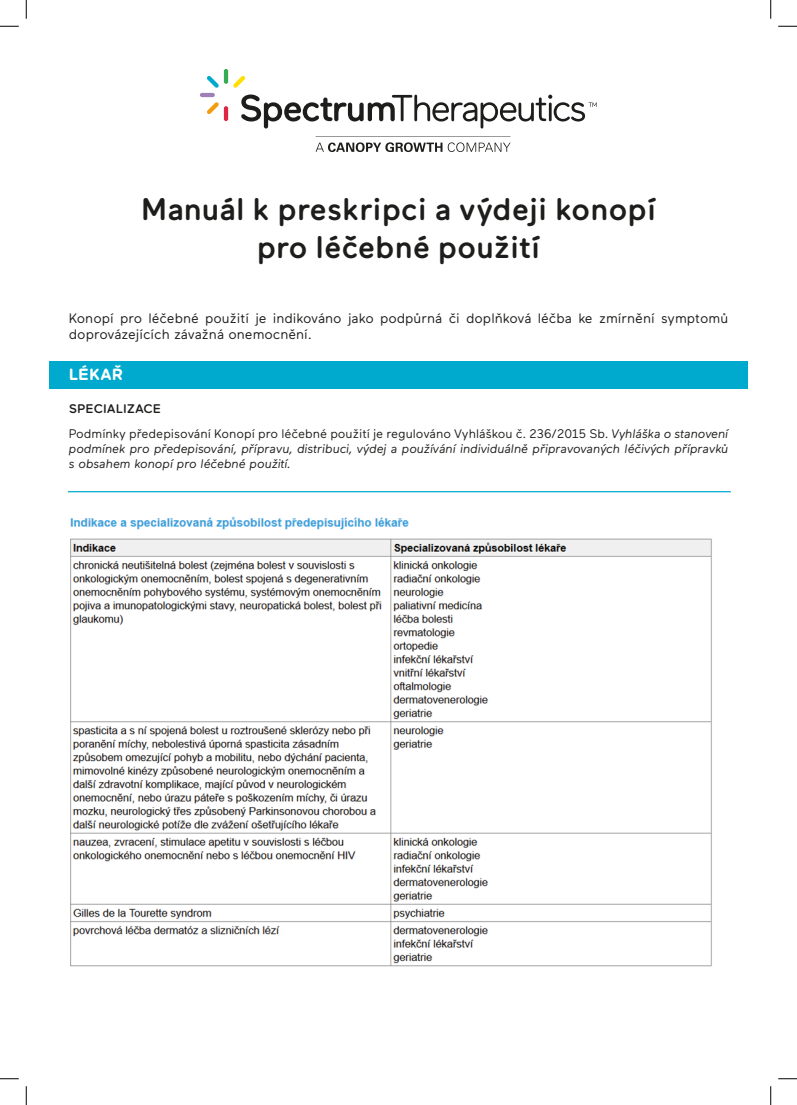
<style>
.page{position:relative;width:797px;height:1105px;background:#fff}
.page>*{position:absolute;margin:0;border:0;box-sizing:border-box;transform-origin:0 0}
.t1{font:500 31.25px "Maax Rounded";color:#1d1d1b}
.t2{font:700 16.25px "Maax Rounded";color:#fff}
.t3{font:13.75px/16.5px "Maax Rounded";color:#1d1d1b}
.t4{font:italic 12.5px/15px "Maax Rounded";color:#1d1d1b;text-align:justify}
.t5{font:500 12.5px "Maax Rounded";color:#1d1d1b}
.s1{font-style:normal}
</style>
<div class="page">
<div style="left:49px;top:361px;width:698px;height:27px;background:#00a9ce"></div>
<hr style="left:68px;top:491px;width:662px;height:1px;background:#00a9ce">
<img style="left:70px;top:516px;width:642px;height:451px">
<hr style="left:224px;top:106px;width:4px;height:15px;background:#df2544;border-radius:2px">
<svg style="left:207px;top:102px;width:12px;height:12px"></svg>
<hr style="left:200px;top:93px;width:15px;height:4px;background:#9e7fb8;border-radius:2px">
<svg style="left:207px;top:76px;width:12px;height:12px"></svg>
<hr style="left:224px;top:69px;width:4px;height:15px;background:#35ab53;border-radius:2px">
<svg style="left:233px;top:76px;width:12px;height:12px"></svg>
<svg style="left:241px;top:95px;width:355px;height:34px"></svg>
<hr style="left:315px;top:136px;width:195px;height:1px;background:#1d1d1b">
<svg style="left:315px;top:142px;width:127px;height:10px"></svg>
<svg style="left:448px;top:142px;width:62px;height:10px"></svg>
<svg style="left:0;top:25px;width:19px;height:2px"></svg>
<svg style="left:778px;top:25px;width:19px;height:2px"></svg>
<svg style="left:0;top:1078px;width:19px;height:1px"></svg>
<svg style="left:778px;top:1078px;width:19px;height:1px"></svg>
<svg style="left:25px;top:0;width:2px;height:19px"></svg>
<svg style="left:25px;top:1086px;width:2px;height:19px"></svg>
<svg style="left:770px;top:0;width:1px;height:19px"></svg>
<svg style="left:770px;top:1086px;width:1px;height:19px"></svg>
<p class="t1" style="left:141px;top:189px;width:517px">Manuál k preskripci a výdeji konopí</p>
<p class="t1" style="left:257px;top:226px;width:285px">pro léčebné použití</p>
<p class="t3" style="left:69px;top:309px;width:661px">Konopí pro léčebné použití je indikováno jako podpůrná či doplňková léčba ke zmírnění symptomů doprovázejících závažná onemocnění.</p>
<p class="t2" style="left:69px;top:364px;width:56px">LÉKAŘ</p>
<p class="t5" style="left:69px;top:400px;width:94px">SPECIALIZACE</p>
<p class="t4" style="left:69px;top:425px;width:661px"><span class="s1">Podmínky předepisování Konopí pro léčebné použití je regulováno Vyhláškou č. 236/2015 Sb.</span> Vyhláška o stanovení podmínek pro předepisování, přípravu, distribuci, výdej a používání individuálně připravovaných léčivých přípravků s obsahem konopí pro léčebné použití.</p>
</div>
